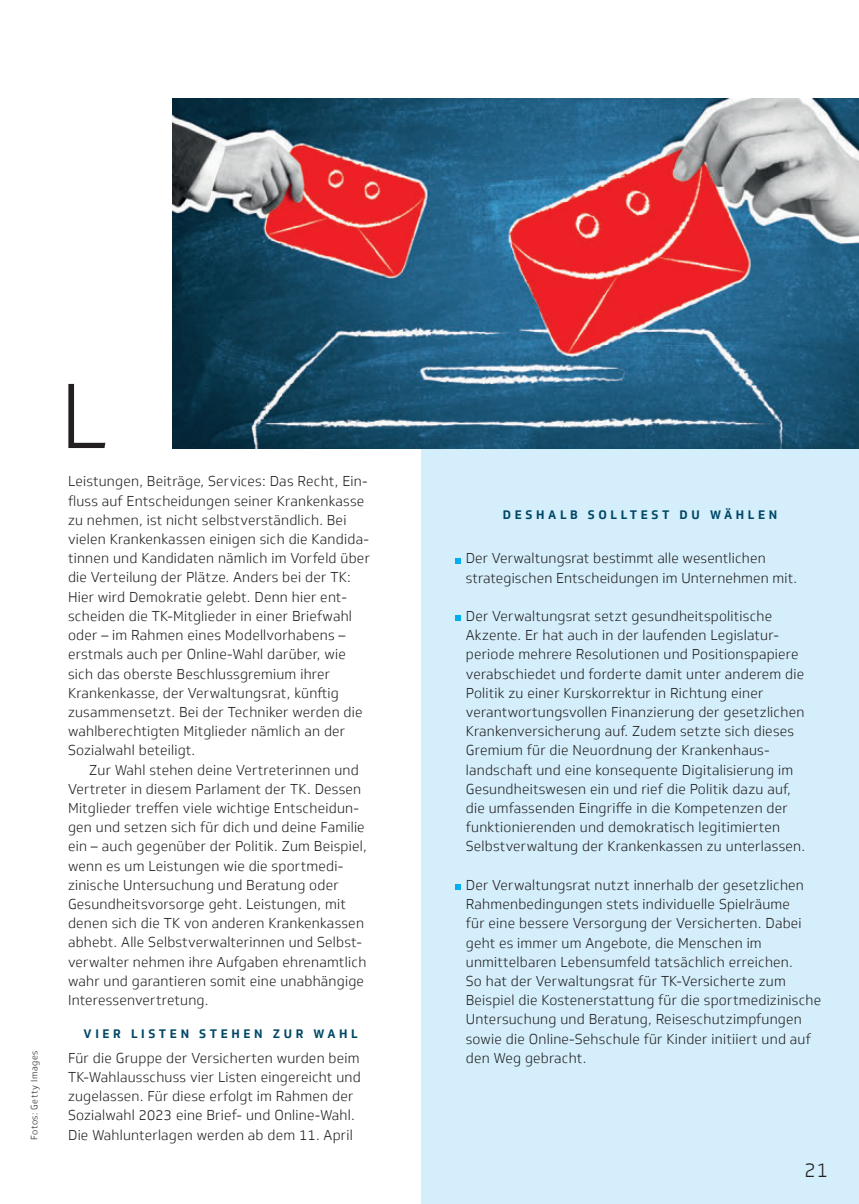
<style>
.page{position:relative;width:859px;height:1204px;background:#fff}
.page>*{position:absolute;margin:0;border:0;box-sizing:border-box;transform-origin:0 0}
.t1{font:300 90px "Soleto TK";color:#231f20}
.t2{font:300 19.5px "Soleto TK";color:#231f20}
.t3{font:300 13.95px/19.2px "Soleto TK";letter-spacing:.015em;color:#231f20}
.t4{font:700 12px "Soleto TK";letter-spacing:.3em;color:#004766}
.t5{font:300 9px "Soleto TK";letter-spacing:.05em;color:#231f20}
</style>
<div class="page">
<div style="left:422px;top:400px;width:437px;height:803px;background:#d4effb"></div>
<img style="left:172px;top:98px;width:687px;height:350px">
<svg style="left:455px;top:558px;width:5px;height:5px"></svg>
<svg style="left:455px;top:615px;width:5px;height:6px"></svg>
<svg style="left:455px;top:884px;width:5px;height:5px"></svg>
<p class="t5" style="left:29px;top:1139px;width:90px;rotate:-90deg">Fotos: Getty Images</p>
<h1 class="t1" style="left:60px;top:363px;width:48px">L</h1>
<p class="t3" style="left:68px;top:472px;width:301px">Leistungen, Beiträge, Services: Das Recht, Ein-</p>
<p class="t3" style="left:68px;top:491px;width:298px">fluss auf Entscheidungen seiner Krankenkasse</p>
<p class="t3" style="left:68px;top:510px;width:280px">zu nehmen, ist nicht selbstverständlich. Bei</p>
<p class="t3" style="left:68px;top:529px;width:302px">vielen Krankenkassen einigen sich die Kandida-</p>
<p class="t3" style="left:68px;top:549px;width:303px">tinnen und Kandidaten nämlich im Vorfeld über</p>
<p class="t3" style="left:68px;top:568px;width:284px">die Verteilung der Plätze. Anders bei der TK:</p>
<p class="t3" style="left:68px;top:587px;width:280px">Hier wird Demokratie gelebt. Denn hier ent-</p>
<p class="t3" style="left:68px;top:606px;width:285px">scheiden die TK-Mitglieder in einer Briefwahl</p>
<p class="t3" style="left:68px;top:625px;width:279px">oder – im Rahmen eines Modellvorhabens –</p>
<p class="t3" style="left:68px;top:645px;width:279px">erstmals auch per Online-Wahl darüber, wie</p>
<p class="t3" style="left:68px;top:664px;width:263px">sich das oberste Beschlussgremium ihrer</p>
<p class="t3" style="left:68px;top:683px;width:272px">Krankenkasse, der Verwaltungsrat, künftig</p>
<p class="t3" style="left:68px;top:702px;width:296px">zusammensetzt. Bei der Techniker werden die</p>
<p class="t3" style="left:68px;top:721px;width:279px">wahlberechtigten Mitglieder nämlich an der</p>
<p class="t3" style="left:68px;top:741px;width:129px">Sozialwahl beteiligt.</p>
<p class="t3" style="left:89px;top:760px;width:271px">Zur Wahl stehen deine Vertreterinnen und</p>
<p class="t3" style="left:68px;top:779px;width:295px">Vertreter in diesem Parlament der TK. Dessen</p>
<p class="t3" style="left:68px;top:798px;width:292px">Mitglieder treffen viele wichtige Entscheidun-</p>
<p class="t3" style="left:68px;top:817px;width:298px">gen und setzen sich für dich und deine Familie</p>
<p class="t3" style="left:68px;top:836px;width:300px">ein – auch gegenüber der Politik. Zum Beispiel,</p>
<p class="t3" style="left:68px;top:856px;width:277px">wenn es um Leistungen wie die sportmedi-</p>
<p class="t3" style="left:68px;top:875px;width:272px">zinische Untersuchung und Beratung oder</p>
<p class="t3" style="left:68px;top:894px;width:279px">Gesundheitsvorsorge geht. Leistungen, mit</p>
<p class="t3" style="left:68px;top:913px;width:297px">denen sich die TK von anderen Krankenkassen</p>
<p class="t3" style="left:68px;top:932px;width:295px">abhebt. Alle Selbstverwalterinnen und Selbst-</p>
<p class="t3" style="left:68px;top:952px;width:300px">verwalter nehmen ihre Aufgaben ehrenamtlich</p>
<p class="t3" style="left:68px;top:971px;width:298px">wahr und garantieren somit eine unabhängige</p>
<p class="t3" style="left:68px;top:990px;width:142px">Interessenvertretung.</p>
<p class="t4" style="left:84px;top:1025px;width:276px">VIER LISTEN STEHEN ZUR WAHL</p>
<p class="t3" style="left:68px;top:1048px;width:294px">Für die Gruppe der Versicherten wurden beim TK-Wahlausschuss vier Listen eingereicht und zugelassen. Für diese erfolgt im Rahmen der Sozialwahl 2023 eine Brief- und Online-Wahl.<br>Die Wahlunterlagen werden ab dem 11. April</p>
<p class="t4" style="left:503px;top:507px;width:276px">DESHALB SOLLTEST DU WÄHLEN</p>
<p class="t3" style="left:466px;top:549px;width:333px">Der Verwaltungsrat bestimmt alle wesentlichen strategischen Entscheidungen im Unternehmen mit.</p>
<p class="t3" style="left:466px;top:606px;width:341px">Der Verwaltungsrat setzt gesundheitspolitische Akzente. Er hat auch in der laufenden Legislatur&shy;periode mehrere Resolutionen und Positionspapiere verabschiedet und forderte damit unter anderem die Politik zu einer Kurskorrektur in Richtung einer verantwortungsvollen Finanzierung der gesetzlichen Krankenversicherung auf. Zudem setzte sich dieses Gremium für die Neuordnung der Krankenhaus&shy;landschaft und eine konsequente Digitalisierung im Gesundheitswesen ein und rief die Politik dazu auf, die umfassenden Eingriffe in die Kompetenzen der funktionierenden und demokratisch legitimierten Selbstverwaltung der Krankenkassen zu unterlassen.</p>
<p class="t3" style="left:466px;top:875px;width:357px">Der Verwaltungsrat nutzt innerhalb der gesetzlichen Rahmenbedingungen stets individuelle Spielräume<br>für eine bessere Versorgung der Versicherten. Dabei geht es immer um Angebote, die Menschen im unmittelbaren Lebensumfeld tatsächlich erreichen.<br>So hat der Verwaltungsrat für TK-Versicherte zum Beispiel die Kostenerstattung für die sportmedizinische Untersuchung und Beratung, Reiseschutzimpfungen sowie die Online-Sehschule für Kinder initiiert und auf den Weg gebracht.</p>
<h2 class="t2" style="left:805px;top:1158px;width:25px">21</h2>
</div>
